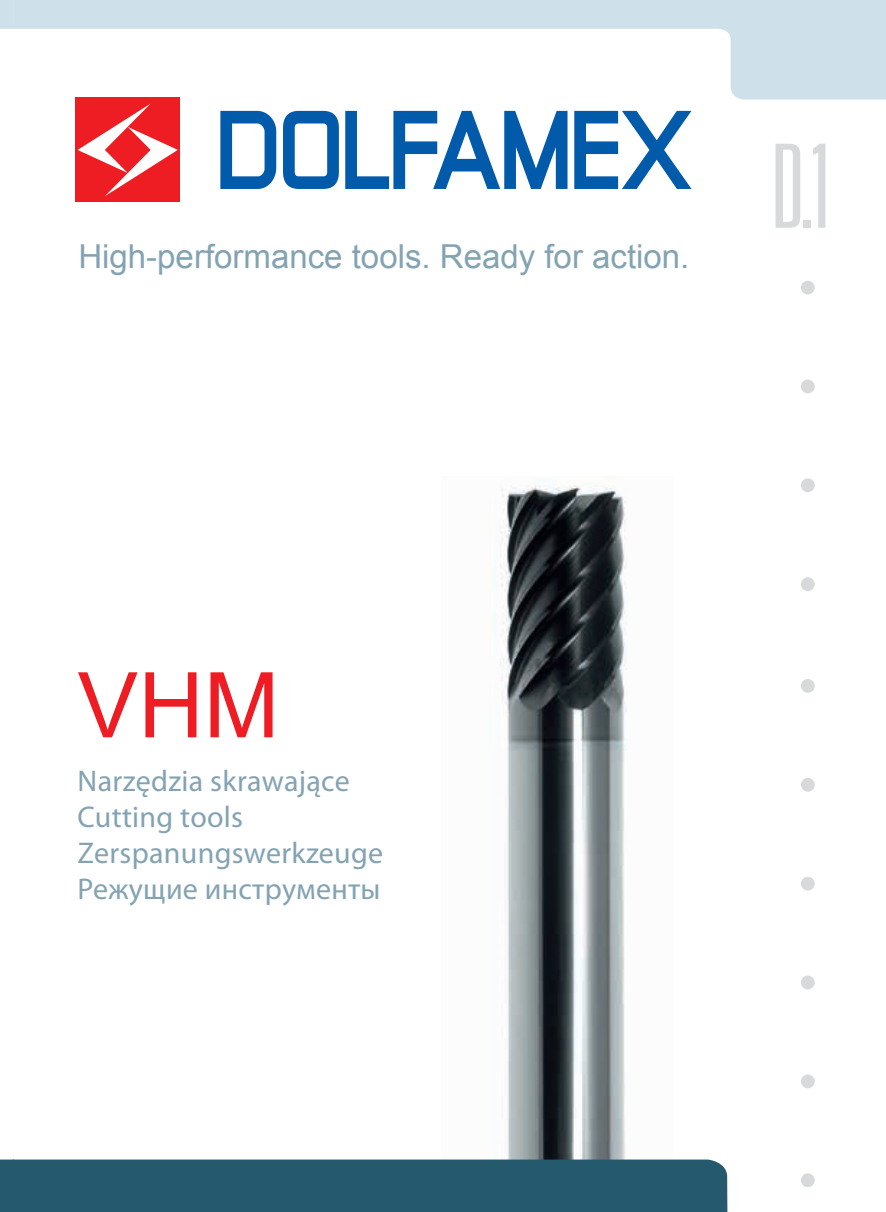
<style>
.page{position:relative;width:886px;height:1212px;background:#fff}
.page>*{position:absolute;margin:0;border:0;box-sizing:border-box;transform-origin:0 0}
.t1{font:126px "Unitus TCE Ligh Narr";color:#d8d9db}
.t2{font:90.75px "Arial";color:#ee1d23}
.t3{font:33px "Arial";color:#83a3b3}
.t4{font:30px "Myriad Pro";letter-spacing:.01em;color:#83a3b3}
</style>
<div class="page">
<img style="left:500px;top:476px;width:127px;height:683px">
<svg style="left:14px;top:0;width:872px;height:100px"></svg>
<div style="left:801px;top:1173px;width:13px;height:14px;background:#d8d9db;border-radius:50%"></div>
<div style="left:801px;top:1074px;width:13px;height:14px;background:#d8d9db;border-radius:50%"></div>
<div style="left:801px;top:975px;width:13px;height:14px;background:#d8d9db;border-radius:50%"></div>
<div style="left:801px;top:877px;width:13px;height:13px;background:#d8d9db;border-radius:50%"></div>
<div style="left:801px;top:778px;width:13px;height:14px;background:#d8d9db;border-radius:50%"></div>
<div style="left:801px;top:679px;width:13px;height:14px;background:#d8d9db;border-radius:50%"></div>
<svg style="left:220px;top:111px;width:471px;height:78px"></svg>
<div style="left:76px;top:98px;width:104px;height:104px;background:#ee1d23"></div>
<svg style="left:78px;top:104px;width:100px;height:92px"></svg>
<div style="left:801px;top:577px;width:13px;height:14px;background:#d8d9db;border-radius:50%"></div>
<div style="left:801px;top:478px;width:13px;height:14px;background:#d8d9db;border-radius:50%"></div>
<div style="left:801px;top:379px;width:13px;height:14px;background:#d8d9db;border-radius:50%"></div>
<div style="left:801px;top:281px;width:13px;height:13px;background:#d8d9db;border-radius:50%"></div>
<svg style="left:0;top:0;width:14px;height:29px"></svg>
<div style="left:0;top:1159px;width:727px;height:53px;background:#255a6e"></div>
<p class="t3" style="left:78px;top:235px;width:612px">High-performance tools. Ready for action.</p>
<p class="t1" style="left:771px;top:120px;width:67px">D.1</p>
<p class="t2" style="left:78px;top:646px;width:203px">VHM</p>
<p class="t4" style="left:78px;top:764px;width:274px">Narzędzia skrawające</p>
<p class="t4" style="left:78px;top:800px;width:167px">Cutting tools</p>
<p class="t4" style="left:78px;top:836px;width:307px">Zerspanungswerkzeuge</p>
<p class="t4" style="left:78px;top:872px;width:304px">Peжyщиe инcтpyмeнты</p>
</div>
